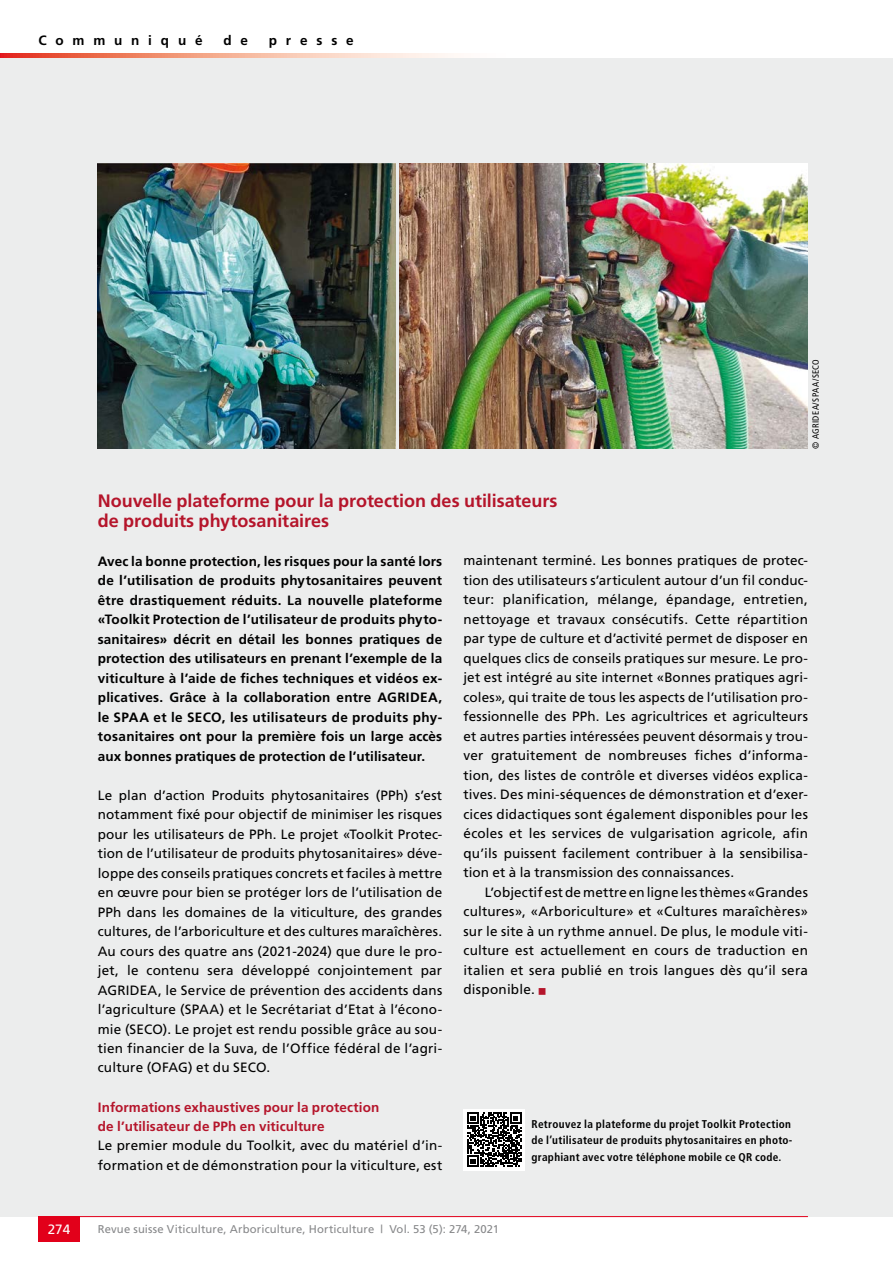
<style>
.page{position:relative;width:893px;height:1263px;background:#fff}
.page>*{position:absolute;margin:0;border:0;box-sizing:border-box;transform-origin:0 0}
.t1{font:700 18px/19.5px "Frutiger";letter-spacing:-.005em;color:#b5152b}
.t2{font:13.5px/19.5px "Frutiger";letter-spacing:.015em;color:#000;text-align:justify}
.t3{font:700 13.5px/19.5px "Frutiger";letter-spacing:.01em;color:#000;text-align:justify}
.t4{font:700 13.5px/19.5px "Frutiger";letter-spacing:.01em;color:#b5152b}
.t5{font:700 13.5px "Frutiger";letter-spacing:.655em;color:#000}
.t6{font:13.5px "Frutiger";color:#fff}
.t7{font:700 condensed 11.25px/16.5px "Frutiger";letter-spacing:.025em;color:#000}
.t8{font:11.25px "Frutiger";letter-spacing:.015em;color:#87888a}
.t9{font:condensed 9px "Frutiger";letter-spacing:.03em;color:#000}
</style>
<div class="page">
<svg style="left:0;top:54px;width:451px;height:4px;background:#f3a48f"></svg>
<div style="left:0;top:58px;width:893px;height:1158px;background:#eceded"></div>
<hr style="left:38px;top:1216px;width:770px;height:1px;background:#e2001a">
<div style="left:38px;top:1216px;width:42px;height:26px;background:#e2001a"></div>
<img style="left:98px;top:164px;width:297px;height:284px">
<img style="left:400px;top:164px;width:408px;height:284px">
<div style="left:463px;top:1109px;width:62px;height:61px;background:#fff"></div>
<svg style="left:467px;top:1112px;width:54px;height:55px"></svg>
<p class="t5" style="left:38px;top:32px;width:166px">Communiqué</p>
<p class="t3" style="left:223px;top:30px;width:26px">d e</p>
<p class="t3" style="left:269px;top:30px;width:86px">presse</p>
<p class="t9" style="left:811px;top:449px;width:91px;rotate:-90deg">© AGRIDEA/SPAA/SECO</p>
<h1 class="t1" style="left:98px;top:491px;width:461px">Nouvelle plateforme pour la protection des utilisateurs de produits phytosanitaires</h1>
<p class="t3" style="left:98px;top:551px;width:346px">Avec la bonne protection, les risques pour la santé lors de l’utilisation de produits phytosanitaires peuvent être drastiquement réduits. La nouvelle plateforme «Toolkit Protection de l’utilisateur de produits phyto&shy;sanitaires» décrit en détail les bonnes pratiques de protection des utilisateurs en prenant l’exemple de la viticulture à l’aide de fiches techniques et vidéos ex&shy;plicatives. Grâce à la collaboration entre AGRIDEA, le SPAA et le SECO, les utilisateurs de produits phy&shy;tosanitaires ont pour la première fois un large accès aux bonnes pratiques de protection de l’utilisateur.</p>
<p class="t2" style="left:98px;top:785px;width:346px">Le plan d’action Produits phytosanitaires (PPh) s’est notamment fixé pour objectif de minimiser les risques pour les utilisateurs de PPh. Le projet «Toolkit Protec&shy;tion de l’utilisateur de produits phytosanitaires» déve&shy;loppe des conseils pratiques concrets et faciles à mettre en œuvre pour bien se protéger lors de l’utilisation de PPh dans les domaines de la viticulture, des grandes cultures, de l’arboriculture et des cultures maraîchères.<br>Au cours des quatre ans (2021-2024) que dure le pro&shy;jet, le contenu sera développé conjointement par AGRIDEA, le Service de prévention des accidents dans l’agriculture (SPAA) et le Secrétariat d’Etat à l’écono&shy;mie (SECO). Le projet est rendu possible grâce au sou&shy;tien financier de la Suva, de l’Office fédéral de l’agri&shy;culture (OFAG) et du SECO.</p>
<p class="t4" style="left:98px;top:1097px;width:283px">Informations exhaustives pour la protection de l’utilisateur de PPh en viticulture</p>
<p class="t2" style="left:98px;top:1136px;width:346px">Le premier module du Toolkit, avec du matériel d’in&shy;formation et de démonstration pour la viticulture, est</p>
<p class="t2" style="left:463px;top:551px;width:346px">maintenant terminé. Les bonnes pratiques de protec&shy;tion des utilisateurs s’articulent autour d’un fil conduc&shy;teur: planification, mélange, épandage, entretien, nettoyage et travaux consécutifs. Cette répartition par type de culture et d’activité permet de disposer en quelques clics de conseils pratiques sur mesure. Le pro&shy;jet est intégré au site internet «Bonnes pratiques agri&shy;coles», qui traite de tous les aspects de l’utilisation pro&shy;fessionnelle des PPh. Les agricultrices et agriculteurs et autres parties intéressées peuvent désormais y trou&shy;ver gratuitement de nombreuses fiches d’informa&shy;tion, des listes de contrôle et diverses vidéos explica&shy;tives. Des mini-séquences de démonstration et d’exer&shy;cices didactiques sont également disponibles pour les écoles et les services de vulgarisation agricole, afin qu’ils puissent facilement contribuer à la sensibilisa&shy;tion et à la transmission des connaissances.</p>
<p class="t2" style="left:463px;top:882px;width:346px;text-indent:21px">L’objectif est de mettre en ligne les thèmes «Grandes cultures», «Arboriculture» et «Cultures maraîchères» sur le site à un rythme annuel. De plus, le module viti&shy;culture est actuellement en cours de traduction en italien et sera publié en trois langues dès qu’il sera disponible.</p>
<p class="t7" style="left:531px;top:1115px;width:262px">Retrouvez la plateforme du projet Toolkit Protection de l’utilisateur de produits phytosanitaires en photo&shy;graphiant avec votre téléphone mobile ce QR code.</p>
<p class="t6" style="left:48px;top:1221px;width:24px">274</p>
<p class="t8" style="left:98px;top:1223px;width:403px">Revue suisse Viticulture, Arboriculture, Horticulture | Vol. 53 (5): 274, 2021</p>
</div>
